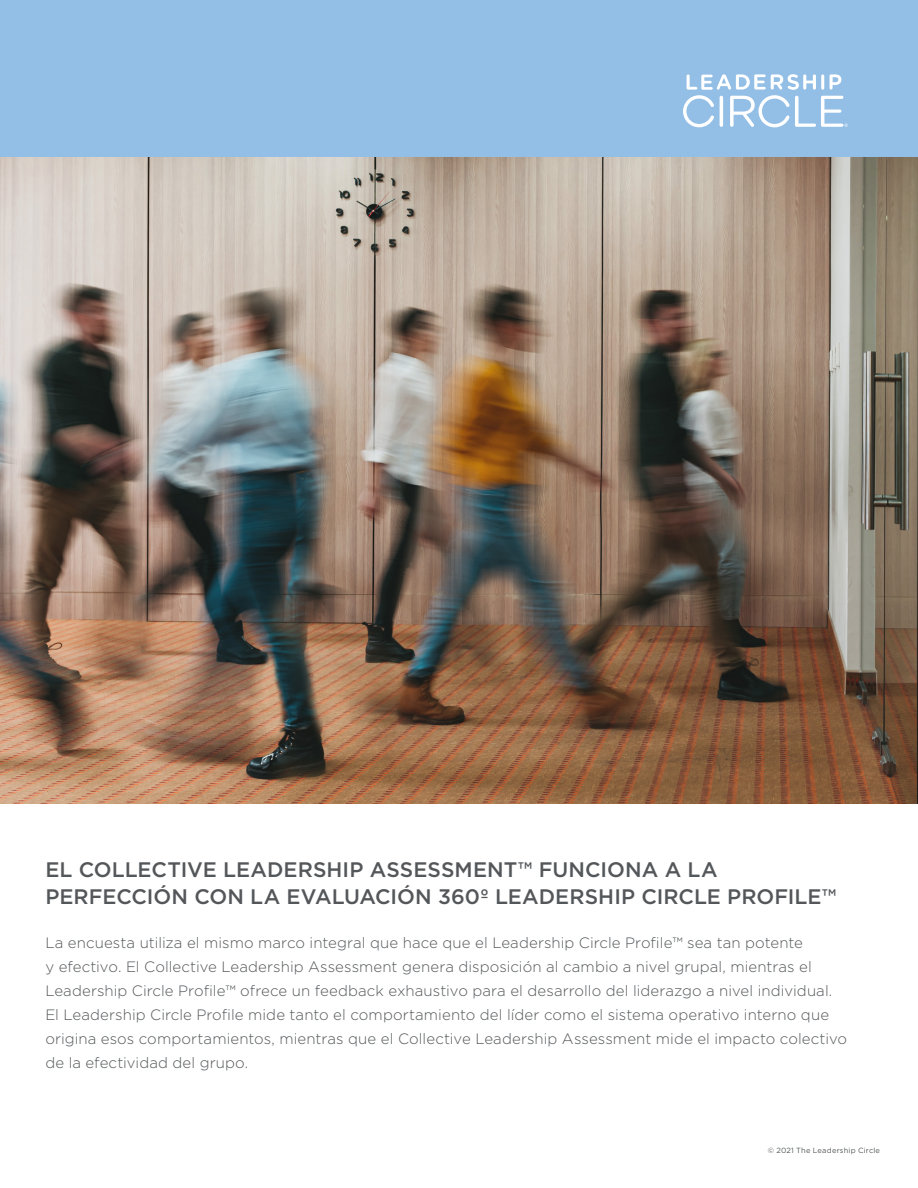
<style>
.page{position:relative;width:918px;height:1188px;background:#fff}
.page>*{position:absolute;margin:0;border:0;box-sizing:border-box;transform-origin:0 0}
.t1{font:500 21px/27px "Gotham";color:#54575a}
.t2{font:300 15px/24px "Gotham";letter-spacing:.005em;color:#54575a}
.t3{font:7.5px "Gotham";letter-spacing:.025em;color:#54575a}
</style>
<div class="page">
<div style="left:0;top:0;width:918px;height:158px;background:#93bfe6"></div>
<svg style="left:683px;top:74px;width:165px;height:53px"></svg>
<img style="left:0;top:158px;width:918px;height:645px">
<h1 class="t1" style="left:45px;top:856px;width:793px">EL COLLECTIVE LEADERSHIP ASSESSMENT™ FUNCIONA A LA<br>PERFECCIÓN CON LA EVALUACIÓN 360º LEADERSHIP CIRCLE PROFILE™</h1>
<p class="t2" style="left:45px;top:931px;width:803px">La encuesta utiliza el mismo marco integral que hace que el Leadership Circle Profile™ sea tan potente<br>y efectivo. El Collective Leadership Assessment genera disposición al cambio a nivel grupal, mientras el Leadership Circle Profile™ ofrece un feedback exhaustivo para el desarrollo del liderazgo a nivel individual.<br>El Leadership Circle Profile mide tanto el comportamiento del líder como el sistema operativo interno que origina esos comportamientos, mientras que el Collective Leadership Assessment mide el impacto colectivo de la efectividad del grupo.</p>
<p class="t3" style="left:768px;top:1145px;width:114px">© 2021 The Leadership Circle</p>
</div>
